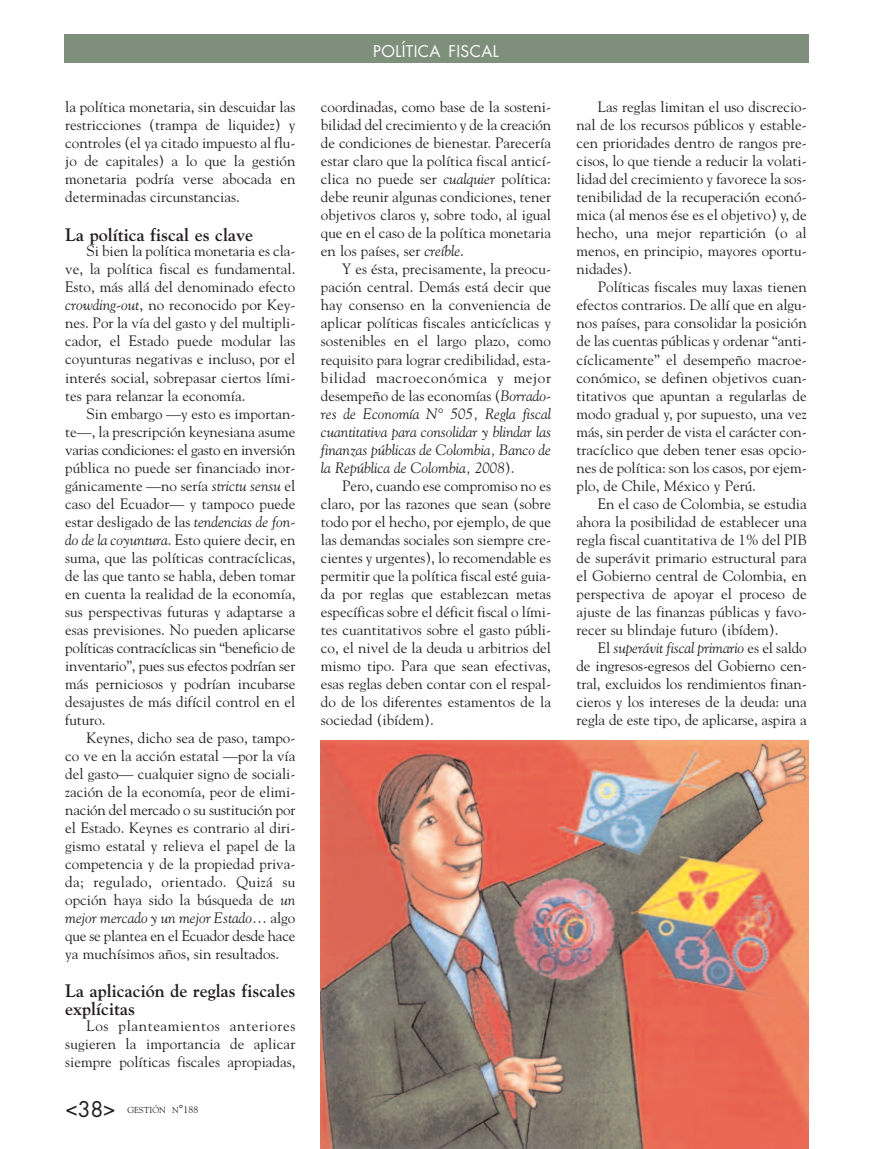
<style>
.page{position:relative;width:872px;height:1149px;background:#fff}
.page>*{position:absolute;margin:0;border:0;box-sizing:border-box;transform-origin:0 0}
.t1{font:21px "Futura";color:#231f20}
.t2{font:700 18px/18px "Goudy Std";color:#231f20}
.t3{font:15.75px "Futura";letter-spacing:.025em;color:#fff}
.t4{font:15px/18px "Goudy Std";color:#231f20;text-align:justify}
.t5{font:8.7px "Goudy Std";color:#231f20}
.s1{font-style:italic}
.s2{font-size:11.55px}
.s3{font-size:9.75px}
</style>
<div class="page">
<div style="left:64px;top:34px;width:744px;height:29px;background:#7e907c"></div>
<img style="left:320px;top:740px;width:488px;height:408px">
<p class="t4" style="left:65px;top:98px;width:232px">la política monetaria, sin descuidar las restricciones (trampa de liquidez) y controles (el ya citado impuesto al flu&shy;jo de capitales) a lo que la gestión monetaria podría verse abocada en determinadas circunstancias.</p>
<p class="t2" style="left:65px;top:225px;width:189px">La política fiscal es clave</p>
<p class="t4" style="left:65px;top:242px;width:232px;text-indent:21px">Si bien la política monetaria es cla&shy;ve, la política fiscal es fundamental.<br>Esto, más allá del denominado efecto <span class="s1">crowding-out</span>, no reconocido por Key&shy;nes. Por la vía del gasto y del multipli&shy;cador, el Estado puede modular las coyunturas negativas e incluso, por el interés social, sobrepasar ciertos lími&shy;tes para relanzar la economía.</p>
<p class="t4" style="left:65px;top:404px;width:232px;text-indent:21px">Sin embargo —y esto es importan&shy;te—, la prescripción keynesiana asume varias condiciones: el gasto en inversión pública no puede ser financiado inor&shy;gánicamente —no sería <span class="s1">strictu sensu</span> el caso del Ecuador— y tampoco puede estar desligado de las <span class="s1">tendencias de fon&shy;do de la coyuntura</span>. Esto quiere decir, en suma, que las políticas contracíclicas, de las que tanto se habla, deben tomar en cuenta la realidad de la economía, sus perspectivas futuras y adaptarse a esas previsiones. No pueden aplicarse políticas contracíclicas sin “beneficio de inventario”, pues sus efectos podrían ser más perniciosos y podrían incubarse desajustes de más difícil control en el futuro.</p>
<p class="t4" style="left:65px;top:728px;width:232px;text-indent:21px">Keynes, dicho sea de paso, tampo&shy;co ve en la acción estatal —por la vía del gasto— cualquier signo de sociali&shy;zación de la economía, peor de elimi&shy;nación del mercado o su sustitución por el Estado. Keynes es contrario al diri&shy;gismo estatal y relieva el papel de la competencia y de la propiedad priva&shy;da; regulado, orientado. Quizá su opción haya sido la búsqueda de <span class="s1">un mejor mercado y un mejor Estado</span>… algo que se plantea en el Ecuador desde hace ya muchísimos años, sin resultados.</p>
<p class="t2" style="left:65px;top:981px;width:232px">La aplicación de reglas fiscales explícitas</p>
<p class="t4" style="left:65px;top:1016px;width:232px;text-indent:21px">Los planteamientos anteriores sugieren la importancia de aplicar siempre políticas fiscales apropiadas,</p>
<h1 class="t1" style="left:65px;top:1098px;width:52px">&lt;38&gt;</h1>
<p class="t5" style="left:127px;top:1104px;width:72px">GESTIÓN N<span class="s2">°</span><span class="s3">188</span></p>
<p class="t3" style="left:373px;top:44px;width:127px">POLÍTICA FISCAL</p>
<p class="t4" style="left:321px;top:98px;width:232px">coordinadas, como base de la sosteni&shy;bilidad del crecimiento y de la creación de condiciones de bienestar. Parecería estar claro que la política fiscal anticí&shy;clica no puede ser <span class="s1">cualquier</span> política: debe reunir algunas condiciones, tener objetivos claros y, sobre todo, al igual que en el caso de la política monetaria en los países, ser <span class="s1">creíble</span>.</p>
<p class="t4" style="left:321px;top:260px;width:232px;text-indent:21px">Y es ésta, precisamente, la preocu&shy;pación central. Demás está decir que hay consenso en la conveniencia de aplicar políticas fiscales anticíclicas y sostenibles en el largo plazo, como requisito para lograr credibilidad, esta&shy;bilidad macroeconómica y mejor desempeño de las economías (<span class="s1">Borrado&shy;res de Economía N° 505, Regla fiscal cuantitativa para consolidar y blindar las finanzas públicas de Colombia, Banco de la República de Colombia, 2008</span>).</p>
<p class="t4" style="left:321px;top:476px;width:232px;text-indent:21px">Pero, cuando ese compromiso no es claro, por las razones que sean (sobre todo por el hecho, por ejemplo, de que las demandas sociales son siempre cre&shy;cientes y urgentes), lo recomendable es permitir que la política fiscal esté guia&shy;da por reglas que establezcan metas específicas sobre el déficit fiscal o lími&shy;tes cuantitativos sobre el gasto públi&shy;co, el nivel de la deuda u arbitrios del mismo tipo. Para que sean efectivas, esas reglas deben contar con el respal&shy;do de los diferentes estamentos de la sociedad (ibídem).</p>
<p class="t4" style="left:576px;top:98px;width:232px;text-indent:21px">Las reglas limitan el uso discrecio&shy;nal de los recursos públicos y estable&shy;cen prioridades dentro de rangos pre&shy;cisos, lo que tiende a reducir la volati&shy;lidad del crecimiento y favorece la sos&shy;tenibilidad de la recuperación econó&shy;mica (al menos ése es el objetivo) y, de hecho, una mejor repartición (o al menos, en principio, mayores oportu&shy;nidades).</p>
<p class="t4" style="left:576px;top:278px;width:232px;text-indent:21px">Políticas fiscales muy laxas tienen efectos contrarios. De allí que en algu&shy;nos países, para consolidar la posición de las cuentas públicas y ordenar “anti&shy;cíclicamente” el desempeño macroe&shy;conómico, se definen objetivos cuan&shy;titativos que apuntan a regularlas de modo gradual y, por supuesto, una vez más, sin perder de vista el carácter con&shy;tracíclico que deben tener esas opcio&shy;nes de política: son los casos, por ejem&shy;plo, de Chile, México y Perú.</p>
<p class="t4" style="left:576px;top:494px;width:232px;text-indent:21px">En el caso de Colombia, se estudia ahora la posibilidad de establecer una regla fiscal cuantitativa de 1% del PIB de superávit primario estructural para el Gobierno central de Colombia, en perspectiva de apoyar el proceso de ajuste de las finanzas públicas y favo&shy;recer su blindaje futuro (ibídem).</p>
<p class="t4" style="left:576px;top:638px;width:232px;text-indent:21px">El <span class="s1">superávit fiscal primario</span> es el saldo de ingresos-egresos del Gobierno cen&shy;tral, excluidos los rendimientos finan&shy;cieros y los intereses de la deuda: una regla de este tipo, de aplicarse, aspira a</p>
</div>
